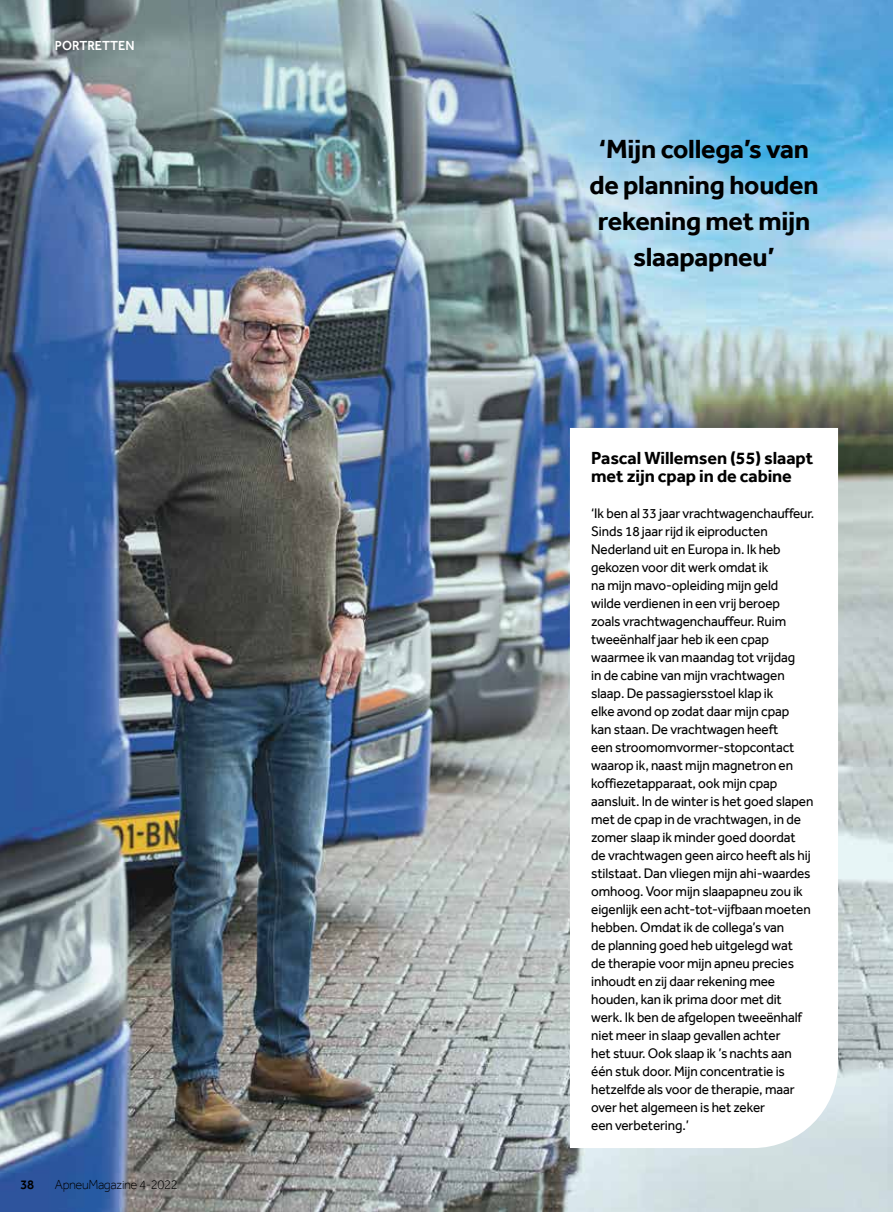
<style>
.page{position:relative;width:893px;height:1212px;background:#fff}
.page>*{position:absolute;margin:0;border:0;box-sizing:border-box;transform-origin:0 0}
.t1{font:700 27px/36px "Effra";letter-spacing:-.01em;color:#000;text-align:center}
.t2{font:700 18px/18px "Effra";letter-spacing:-.005em;color:#000}
.t3{font:14.25px/18px "Effra";letter-spacing:-.01em;color:#000;scale:.95 1}
.t4{font:300 13.5px "Effra";letter-spacing:-.03em;color:#000;scale:.95 1}
.t5{font:500 13.5px "Effra";color:#fff;scale:.95 1}
.t6{font:500 13.5px "Effra";color:#000;scale:.95 1}
</style>
<div class="page">
<img style="left:0;top:0;width:893px;height:1212px">
<svg style="left:570px;top:428px;width:268px;height:720px"></svg>
<p class="t5" style="left:55px;top:37px;width:85px">PORTRETTEN</p>
<p class="t6" style="left:21px;top:1176px;width:16px">38</p>
<p class="t4" style="left:55px;top:1176px;width:131px">ApneuMagazine 4-2022</p>
<h1 class="t1" style="left:589px;top:130px;width:231px">‘Mijn collega’s van de planning houden rekening met mijn slaapapneu’</h1>
<p class="t2" style="left:591px;top:449px;width:224px">Pascal Willemsen (55) slaapt met zijn cpap in de cabine</p>
<p class="t3" style="left:591px;top:504px;width:236px">‘Ik ben al 33 jaar vrachtwagenchauffeur.<br>Sinds 18 jaar rijd ik eiproducten Nederland uit en Europa in. Ik heb gekozen voor dit werk omdat ik<br>na mijn mavo-opleiding mijn geld<br>wilde verdienen in een vrij beroep<br>zoals vrachtwagenchauffeur. Ruim tweeënhalf jaar heb ik een cpap waarmee ik van maandag tot vrijdag<br>in de cabine van mijn vrachtwagen slaap. De passagiersstoel klap ik<br>elke avond op zodat daar mijn cpap<br>kan staan. De vrachtwagen heeft<br>een stroomomvormer-stopcontact waarop ik, naast mijn magnetron en koffiezetapparaat, ook mijn cpap aansluit. In de winter is het goed slapen met de cpap in de vrachtwagen, in de zomer slaap ik minder goed doordat<br>de vrachtwagen geen airco heeft als hij stilstaat. Dan vliegen mijn ahi-waardes omhoog. Voor mijn slaapapneu zou ik eigenlijk een acht-tot-vijfbaan moeten hebben. Omdat ik de collega’s van<br>de planning goed heb uitgelegd wat<br>de therapie voor mijn apneu precies inhoudt en zij daar rekening mee houden, kan ik prima door met dit werk. Ik ben de afgelopen tweeënhalf niet meer in slaap gevallen achter<br>het stuur. Ook slaap ik ’s nachts aan één stuk door. Mijn concentratie is hetzelfde als voor de therapie, maar over het algemeen is het zeker<br>een verbetering.’</p>
</div>
